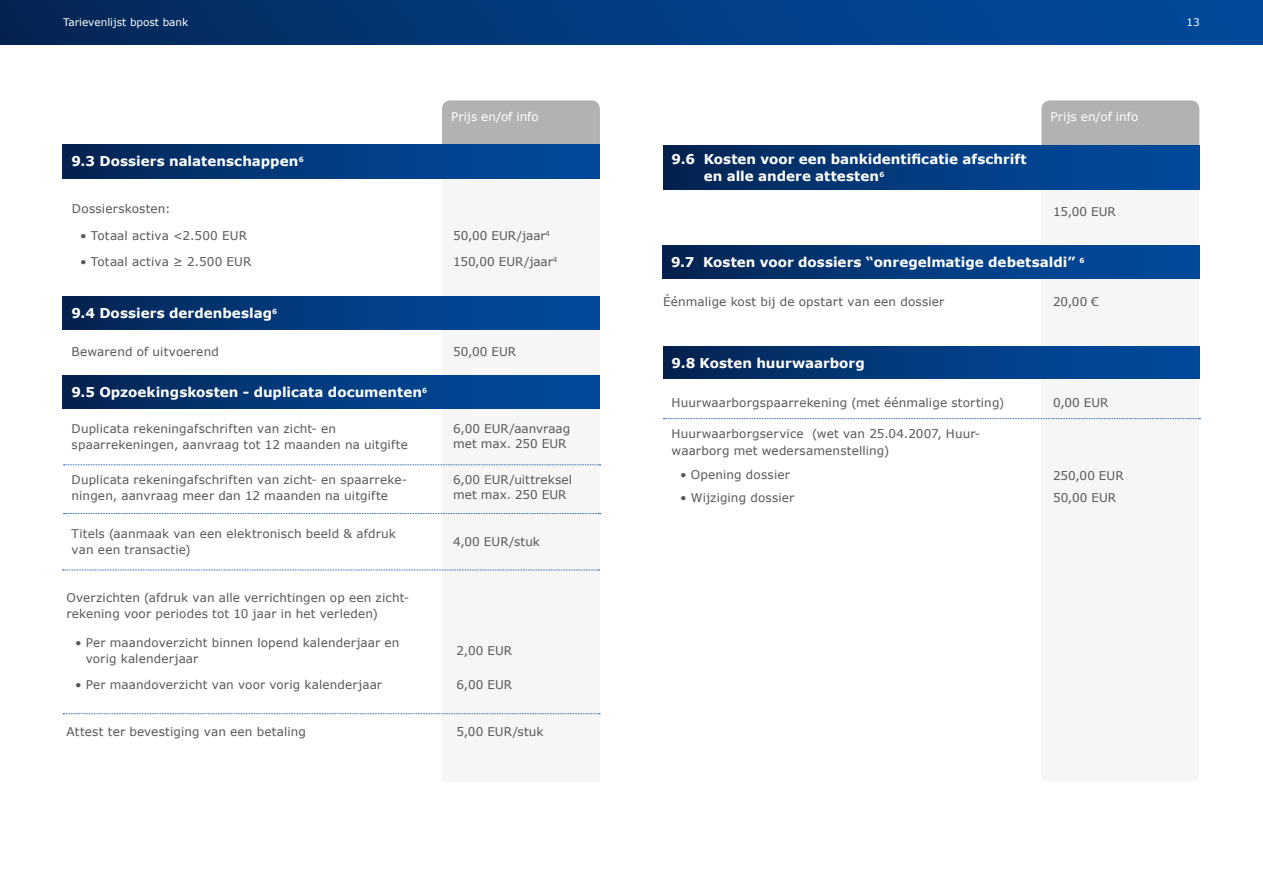
<style>
.page{position:relative;width:1263px;height:893px;background:#fff}
.page>*{position:absolute;margin:0;border:0;box-sizing:border-box;transform-origin:0 0}
.t1{font:700 13.5px/16.5px "Verdana";letter-spacing:.005em;color:#fff}
.t2{font:12px/16.5px "Verdana";letter-spacing:.01em;color:#575756}
.t3{font:12px "Verdana";letter-spacing:.005em;color:#fff}
.t4{font:10.5px "Verdana";color:#fff}
</style>
<div class="page">
<div style="left:442px;top:145px;width:158px;height:636px;background:#f6f6f6"></div>
<div style="left:1041px;top:144px;width:158px;height:637px;background:#f6f6f6"></div>
<div style="left:0;top:0;width:1263px;height:45px;background:linear-gradient(to right,#052859,#004da2)"></div>
<svg style="left:663px;top:418px;width:537px;height:1px"></svg>
<div style="left:442px;top:100px;width:158px;height:45px;background:#b3b2b2"></div>
<svg style="left:64px;top:464px;width:536px;height:1px"></svg>
<svg style="left:64px;top:513px;width:536px;height:1px"></svg>
<div style="left:63px;top:145px;width:537px;height:33px;background:linear-gradient(to right,#052656,#004ea4)"></div>
<div style="left:63px;top:296px;width:537px;height:33px;background:linear-gradient(to right,#052656,#004ea4)"></div>
<div style="left:63px;top:375px;width:537px;height:33px;background:linear-gradient(to right,#052656,#004ea4)"></div>
<div style="left:1041px;top:100px;width:158px;height:45px;background:#b3b2b2"></div>
<div style="left:663px;top:145px;width:537px;height:45px;background:linear-gradient(to right,#052656,#004ea4)"></div>
<div style="left:663px;top:246px;width:536px;height:33px;background:linear-gradient(to right,#052656,#004ea4)"></div>
<div style="left:663px;top:346px;width:537px;height:33px;background:linear-gradient(to right,#052656,#004ea4)"></div>
<svg style="left:63px;top:570px;width:537px;height:1px"></svg>
<svg style="left:63px;top:713px;width:537px;height:1px"></svg>
<p class="t4" style="left:63px;top:15px;width:127px">Tarievenlijst bpost bank</p>
<p class="t4" style="left:1186px;top:15px;width:15px">13</p>
<p class="t1" style="left:71px;top:153px;width:234px">9.3 Dossiers nalatenschappen<sup>6</sup></p>
<p class="t2" style="left:72px;top:200px;width:100px">Dossierskosten:</p>
<p class="t3" style="left:451px;top:108px;width:89px">Prijs en/of info</p>
<p class="t2" style="left:80px;top:227px;width:168px">• Totaal activa &lt;2.500 EUR</p>
<p class="t2" style="left:453px;top:227px;width:98px">50,00 EUR/jaar<sup>4</sup></p>
<p class="t2" style="left:80px;top:253px;width:173px">• Totaal activa ≥ 2.500 EUR</p>
<p class="t2" style="left:453px;top:253px;width:106px">150,00 EUR/jaar<sup>4</sup></p>
<p class="t1" style="left:71px;top:304px;width:207px">9.4 Dossiers derdenbeslag<sup>6</sup></p>
<p class="t2" style="left:72px;top:344px;width:149px">Bewarend of uitvoerend</p>
<p class="t2" style="left:453px;top:344px;width:65px">50,00 EUR</p>
<p class="t1" style="left:71px;top:384px;width:357px">9.5 Opzoekingskosten - duplicata documenten<sup>6</sup></p>
<p class="t2" style="left:72px;top:420px;width:338px">Duplicata rekeningafschriften van zicht- en spaarrekeningen, aanvraag tot 12 maanden na uitgifte</p>
<p class="t2" style="left:453px;top:421px;width:119px;line-height:15px">6,00 EUR/aanvraag met max. 250 EUR</p>
<p class="t2" style="left:72px;top:471px;width:337px">Duplicata rekeningafschriften van zicht- en spaarreke&shy;ningen, aanvraag meer dan 12 maanden na uitgifte</p>
<p class="t2" style="left:453px;top:472px;width:120px;line-height:15px">6,00 EUR/uittreksel met max. 250 EUR</p>
<p class="t2" style="left:72px;top:525px;width:326px">Titels (aanmaak van een elektronisch beeld &amp; afdruk van een transactie)</p>
<p class="t2" style="left:453px;top:533px;width:88px">4,00 EUR/stuk</p>
<p class="t2" style="left:66px;top:589px;width:344px">Overzichten (afdruk van alle verrichtingen op een zicht&shy;rekening voor periodes tot 10 jaar in het verleden)</p>
<p class="t2" style="left:86px;top:634px;width:315px;text-indent:-11px">• Per maandoverzicht binnen lopend kalenderjaar en vorig kalenderjaar</p>
<p class="t2" style="left:457px;top:642px;width:57px">2,00 EUR</p>
<p class="t2" style="left:75px;top:676px;width:309px">• Per maandoverzicht van voor vorig kalenderjaar</p>
<p class="t2" style="left:457px;top:676px;width:57px">6,00 EUR</p>
<p class="t2" style="left:67px;top:724px;width:241px">Attest ter bevestiging van een betaling</p>
<p class="t2" style="left:457px;top:724px;width:88px">5,00 EUR/stuk</p>
<p class="t1" style="left:704px;top:151px;width:324px;text-indent:-32px">9.6 Kosten voor een bankidentificatie afschrift en alle andere attesten<sup>6</sup></p>
<p class="t3" style="left:1050px;top:108px;width:89px">Prijs en/of info</p>
<p class="t2" style="left:1053px;top:203px;width:64px">15,00 EUR</p>
<p class="t1" style="left:671px;top:254px;width:415px">9.7 Kosten voor dossiers “onregelmatige debetsaldi” <sup>6</sup></p>
<p class="t2" style="left:663px;top:293px;width:283px">Éénmalige kost bij de opstart van een dossier</p>
<p class="t2" style="left:1053px;top:293px;width:47px">20,00 €</p>
<p class="t1" style="left:671px;top:354px;width:195px">9.8 Kosten huurwaarborg</p>
<p class="t2" style="left:671px;top:394px;width:334px">Huurwaarborgspaarrekening (met éénmalige storting)</p>
<p class="t2" style="left:1053px;top:395px;width:57px">0,00 EUR</p>
<p class="t2" style="left:671px;top:425px;width:310px">Huurwaarborgservice (wet van 25.04.2007, Huur&shy;waarborg met wedersamenstelling)</p>
<p class="t2" style="left:680px;top:467px;width:111px">• Opening dossier</p>
<p class="t2" style="left:1053px;top:467px;width:72px">250,00 EUR</p>
<p class="t2" style="left:680px;top:489px;width:116px">• Wijziging dossier</p>
<p class="t2" style="left:1053px;top:490px;width:65px">50,00 EUR</p>
</div>
